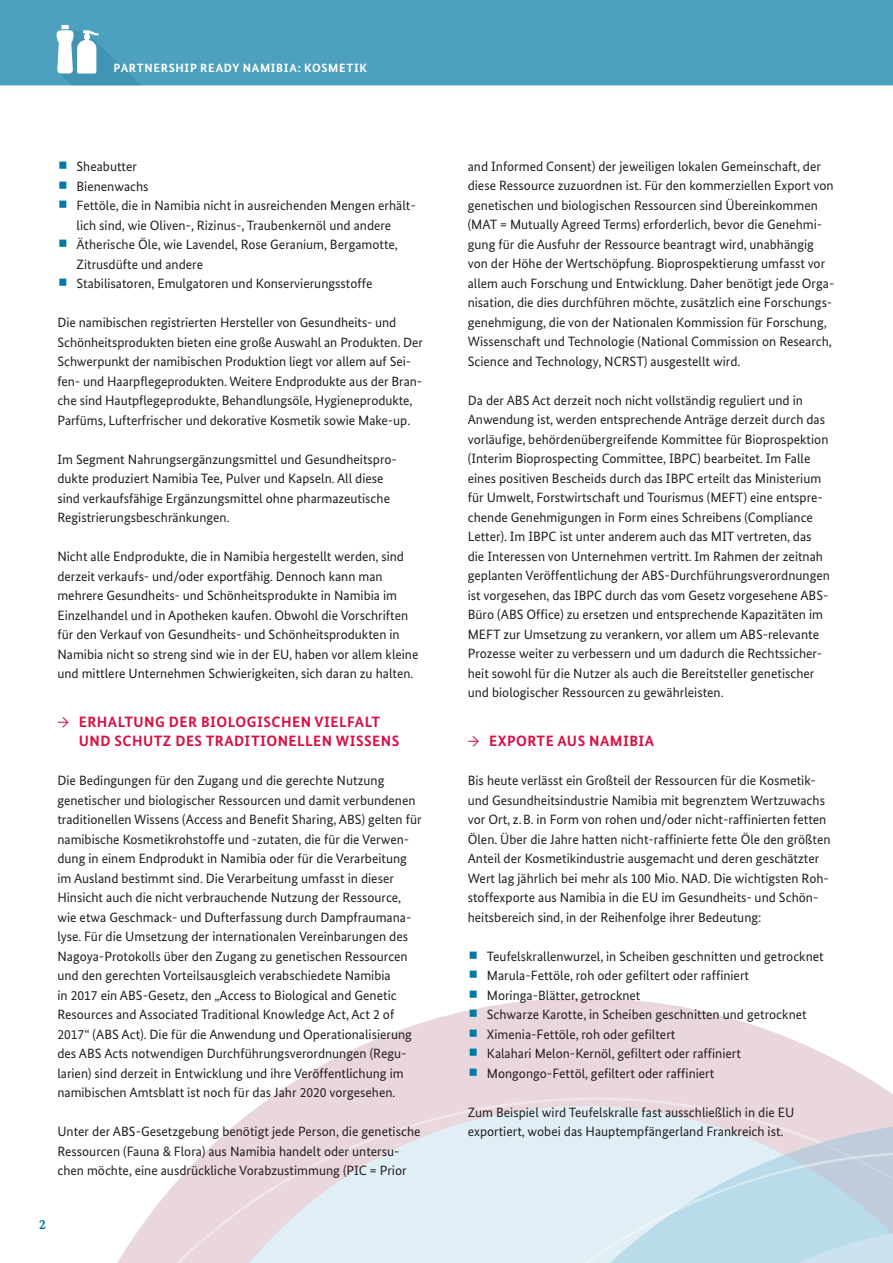
<style>
.page{position:relative;width:893px;height:1263px;background:#fff}
.page>*{position:absolute;margin:0;border:0;box-sizing:border-box;transform-origin:0 0}
.t1{font:700 15px/19.5px "Bundes Sans";letter-spacing:.03em;color:#d71043}
.t2{font:13.5px/19.5px "Bundes Sans";color:#231f20}
.t3{font:700 13.5px "Bundes Serif";color:#00749b}
.t4{font:700 12px "Bundes Sans";letter-spacing:.06em;color:#fff}
.s1{font-weight:400}
</style>
<div class="page">
<svg style="left:272px;top:998px;width:621px;height:99px"></svg>
<svg style="left:117px;top:1097px;width:776px;height:166px"></svg>
<svg style="left:440px;top:1121px;width:453px;height:30px;background:#dee5ec"></svg>
<svg style="left:336px;top:1151px;width:557px;height:112px;background:#d2e6ef"></svg>
<div style="left:0;top:0;width:893px;height:85px;background:#4da1be"></div>
<svg style="left:57px;top:25px;width:83px;height:60px"></svg>
<svg style="left:470px;top:1010px;width:7px;height:7px"></svg>
<svg style="left:470px;top:1029px;width:7px;height:8px"></svg>
<svg style="left:470px;top:1049px;width:7px;height:7px"></svg>
<svg style="left:470px;top:1068px;width:7px;height:8px"></svg>
<p class="t4" style="left:114px;top:61px;width:255px">PARTNERSHIP READY NAMIBIA: KOSMETIK</p>
<p class="t2" style="left:77px;top:156px;width:341px">Sheabutter<br>Bienenwachs<br>Fettöle, die in Namibia nicht in ausreichenden Mengen erhält&shy;lich sind, wie Oliven-, Rizinus-, Traubenkernöl und andere Ätherische Öle, wie Lavendel, Rose Geranium, Bergamotte, Zitrusdüfte und andere<br>Stabilisatoren, Emulgatoren und Konservierungsstoffe</p>
<p class="t2" style="left:57px;top:312px;width:367px">Die namibischen registrierten Hersteller von Gesundheits- und Schönheitsprodukten bieten eine große Auswahl an Produkten. Der Schwerpunkt der namibischen Produktion liegt vor allem auf Sei&shy;fen- und Haarpflegeprodukten. Weitere Endprodukte aus der Bran&shy;che sind Hautpflegeprodukte, Behandlungsöle, Hygieneprodukte, Parfüms, Lufterfrischer und dekorative Kosmetik sowie Make-up.</p>
<p class="t2" style="left:57px;top:449px;width:341px">Im Segment Nahrungsergänzungsmittel und Gesundheitspro&shy;dukte produziert Namibia Tee, Pulver und Kapseln. All diese sind verkaufsfähige Ergänzungsmittel ohne pharmazeutische Registrierungsbeschränkungen.</p>
<p class="t2" style="left:57px;top:546px;width:363px">Nicht alle Endprodukte, die in Namibia hergestellt werden, sind derzeit verkaufs- und/oder exportfähig. Dennoch kann man mehrere Gesundheits- und Schönheitsprodukte in Namibia im Einzelhandel und in Apotheken kaufen. Obwohl die Vorschriften für den Verkauf von Gesundheits- und Schönheitsprodukten in Namibia nicht so streng sind wie in der EU, haben vor allem kleine und mittlere Unternehmen Schwierigkeiten, sich daran zu halten.</p>
<p class="t1" style="left:79px;top:712px;width:322px;text-indent:-21px"><span class="s1">→</span> ERHALTUNG DER BIOLOGISCHEN VIELFALT<br>UND SCHUTZ DES TRADITIONELLEN WISSENS</p>
<p class="t2" style="left:57px;top:771px;width:366px">Die Bedingungen für den Zugang und die gerechte Nutzung genetischer und biologischer Ressourcen und damit verbundenen traditionellen Wissens (Access and Benefit Sharing, ABS) gelten für namibische Kosmetikrohstoffe und -zutaten, die für die Verwen&shy;dung in einem Endprodukt in Namibia oder für die Verarbeitung im Ausland bestimmt sind. Die Verarbeitung umfasst in dieser Hinsicht auch die nicht verbrauchende Nutzung der Ressource, wie etwa Geschmack- und Dufterfassung durch Dampfraumana&shy;lyse. Für die Umsetzung der internationalen Vereinbarungen des Nagoya-Protokolls über den Zugang zu genetischen Ressourcen und den gerechten Vorteilsausgleich verabschiedete Namibia<br>in 2017 ein ABS-Gesetz, den „Access to Biological and Genetic Resources and Associated Traditional Knowledge Act, Act 2 of 2017“ (ABS Act). Die für die Anwendung und Operationalisierung des ABS Acts notwendigen Durchführungsverordnungen (Regu&shy;larien) sind derzeit in Entwicklung und ihre Veröffentlichung im namibischen Amtsblatt ist noch für das Jahr 2020 vorgesehen.</p>
<p class="t2" style="left:57px;top:1122px;width:365px">Unter der ABS-Gesetzgebung benötigt jede Person, die genetische<br>Ressourcen (Fauna &amp; Flora) aus Namibia handelt oder untersu&shy;chen möchte, eine ausdrückliche Vorabzustimmung (PIC = Prior</p>
<p class="t3" style="left:39px;top:1216px;width:8px">2</p>
<p class="t2" style="left:468px;top:156px;width:368px">and Informed Consent) der jeweiligen lokalen Gemeinschaft, der diese Ressource zuzuordnen ist. Für den kommerziellen Export von genetischen und biologischen Ressourcen sind Übereinkommen (MAT = Mutually Agreed Terms) erforderlich, bevor die Genehmi&shy;gung für die Ausfuhr der Ressource beantragt wird, unabhängig von der Höhe der Wertschöpfung. Bioprospektierung umfasst vor allem auch Forschung und Entwicklung. Daher benötigt jede Orga&shy;nisation, die dies durchführen möchte, zusätzlich eine Forschungs&shy;genehmigung, die von der Nationalen Kommission für Forschung, Wissenschaft und Technologie (National Commission on Research, Science and Technology, NCRST) ausgestellt wird.</p>
<p class="t2" style="left:468px;top:390px;width:364px">Da der ABS Act derzeit noch nicht vollständig reguliert und in Anwendung ist, werden entsprechende Anträge derzeit durch das vorläufige, behördenübergreifende Kommittee für Bioprospektion (Interim Bioprospecting Committee, IBPC) bearbeitet. Im Falle eines positiven Bescheids durch das IBPC erteilt das Ministerium für Umwelt, Forstwirtschaft und Tourismus (MEFT) eine entspre&shy;chende Genehmigungen in Form eines Schreibens (Compliance Letter). Im IBPC ist unter anderem auch das MIT vertreten, das die Interessen von Unternehmen vertritt. Im Rahmen der zeitnah geplanten Veröffentlichung der ABS-Durchführungsverordnungen ist vorgesehen, das IBPC durch das vom Gesetz vorgesehene ABS-Büro (ABS Office) zu ersetzen und entsprechende Kapazitäten im MEFT zur Umsetzung zu verankern, vor allem um ABS-relevante Prozesse weiter zu verbessern und um dadurch die Rechtssicher&shy;heit sowohl für die Nutzer als auch die Bereitsteller genetischer und biologischer Ressourcen zu gewährleisten.</p>
<p class="t1" style="left:468px;top:731px;width:188px"><span class="s1">→</span> EXPORTE AUS NAMIBIA</p>
<p class="t2" style="left:468px;top:771px;width:364px">Bis heute verlässt ein Großteil der Ressourcen für die Kosmetik&shy;und Gesundheitsindustrie Namibia mit begrenztem Wertzuwachs vor Ort, z.B. in Form von rohen und/oder nicht-raffinierten fetten Ölen. Über die Jahre hatten nicht-raffinierte fette Öle den größten Anteil der Kosmetikindustrie ausgemacht und deren geschätzter Wert lag jährlich bei mehr als 100 Mio. NAD. Die wichtigsten Roh&shy;stoffexporte aus Namibia in die EU im Gesundheits- und Schön&shy;heitsbereich sind, in der Reihenfolge ihrer Bedeutung:</p>
<p class="t2" style="left:487px;top:946px;width:338px">Teufelskrallenwurzel, in Scheiben geschnitten und getrocknet Marula-Fettöle, roh oder gefiltert oder raffiniert Moringa-Blätter, getrocknet<br>Schwarze Karotte, in Scheiben geschnitten und getrocknet Ximenia-Fettöle, roh oder gefiltert<br>Kalahari Melon-Kernöl, gefiltert oder raffiniert Mongongo-Fettöl, gefiltert oder raffiniert</p>
<p class="t2" style="left:468px;top:1102px;width:328px">Zum Beispiel wird Teufelskralle fast ausschließlich in die EU exportiert, wobei das Hauptempfängerland Frankreich ist.</p>
</div>
